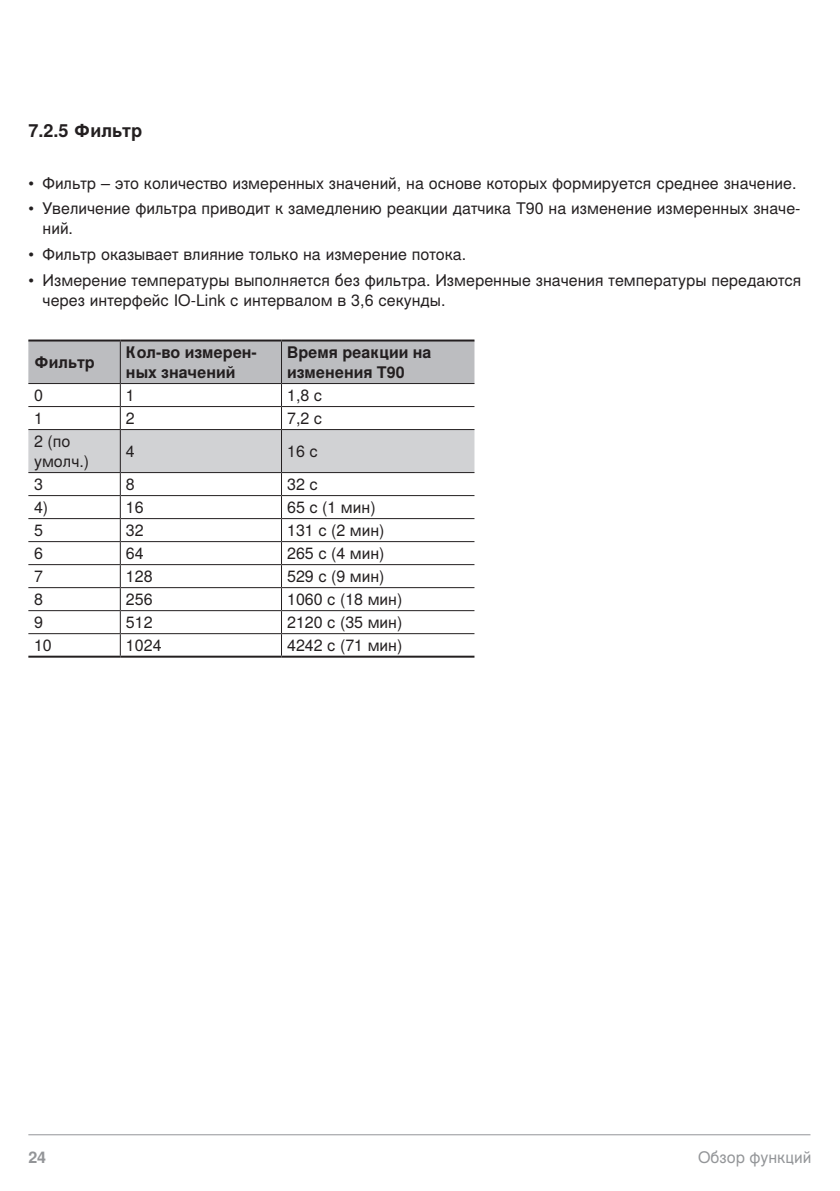
<style>
.page{position:relative;width:840px;height:1191px;background:#fff}
.page>*{position:absolute;margin:0;border:0;box-sizing:border-box;transform-origin:0 0}
.t1{font:700 18px "Nimbus Sans Global";color:#231f20}
.t2{font:16px/20px "Nimbus Sans Global";color:#231f20}
.t3{font:700 16px/20px "Nimbus Sans Global";color:#231f20}
.t4{font:16px "Nimbus Sans Global";color:#939598}
.t5{font:700 16px "Nimbus Sans Global";color:#939598}
</style>
<div class="page">
<hr style="left:28px;top:1134px;width:782px;height:1px;background:#939598">
<hr style="left:28px;top:339px;width:92px;height:2px;background:#231f20">
<hr style="left:120px;top:339px;width:161px;height:2px;background:#231f20">
<hr style="left:281px;top:339px;width:193px;height:2px;background:#231f20">
<hr style="left:28px;top:655px;width:92px;height:2px;background:#231f20">
<hr style="left:120px;top:655px;width:161px;height:2px;background:#231f20">
<hr style="left:281px;top:655px;width:193px;height:2px;background:#231f20">
<svg style="left:28px;top:340px;width:446px;height:315px"></svg>
<p class="t1" style="left:28px;top:121px;width:115px">7.2.5 Фильтр</p>
<p class="t2" style="left:28px;top:173px;width:769px">• Фильтр – это количество измеренных значений, на основе которых формируется среднее значение.</p>
<p class="t2" style="left:43px;top:199px;width:759px;text-indent:-14px">• Увеличение фильтра приводит к замедлению реакции датчика T90 на изменение измеренных значе&shy;ний.</p>
<p class="t2" style="left:28px;top:245px;width:439px">• Фильтр оказывает влияние только на измерение потока.</p>
<p class="t2" style="left:43px;top:270px;width:759px;text-indent:-14px">• Измерение температуры выполняется без фильтра. Измеренные значения температуры передаются через интерфейс IO-Link с интервалом в 3,6 секунды.</p>
<p class="t3" style="left:34px;top:352px;width:62px">Фильтр</p>
<p class="t3" style="left:126px;top:342px;width:132px">Кол-во измерен&shy;ных значений</p>
<p class="t3" style="left:287px;top:342px;width:146px">Время реакции на изменения T90</p>
<p class="t2" style="left:34px;top:385px;width:10px">0</p>
<p class="t2" style="left:126px;top:385px;width:10px">1</p>
<p class="t2" style="left:287px;top:385px;width:37px">1,8 с</p>
<p class="t2" style="left:34px;top:408px;width:10px">1</p>
<p class="t2" style="left:126px;top:408px;width:10px">2</p>
<p class="t2" style="left:287px;top:408px;width:37px">7,2 с</p>
<p class="t2" style="left:34px;top:431px;width:57px">2 (по умолч.)</p>
<p class="t2" style="left:126px;top:441px;width:10px">4</p>
<p class="t2" style="left:287px;top:441px;width:32px">16 с</p>
<p class="t2" style="left:34px;top:474px;width:10px">3</p>
<p class="t2" style="left:126px;top:474px;width:10px">8</p>
<p class="t2" style="left:287px;top:474px;width:32px">32 с</p>
<p class="t2" style="left:34px;top:497px;width:16px">4)</p>
<p class="t2" style="left:126px;top:497px;width:19px">16</p>
<p class="t2" style="left:287px;top:497px;width:90px">65 с (1 мин)</p>
<p class="t2" style="left:34px;top:520px;width:10px">5</p>
<p class="t2" style="left:126px;top:520px;width:19px">32</p>
<p class="t2" style="left:287px;top:520px;width:99px">131 с (2 мин)</p>
<p class="t2" style="left:34px;top:543px;width:10px">6</p>
<p class="t2" style="left:126px;top:543px;width:19px">64</p>
<p class="t2" style="left:287px;top:543px;width:99px">265 с (4 мин)</p>
<p class="t2" style="left:34px;top:566px;width:10px">7</p>
<p class="t2" style="left:126px;top:566px;width:28px">128</p>
<p class="t2" style="left:287px;top:566px;width:99px">529 с (9 мин)</p>
<p class="t2" style="left:34px;top:589px;width:10px">8</p>
<p class="t2" style="left:126px;top:589px;width:28px">256</p>
<p class="t2" style="left:287px;top:589px;width:117px">1060 с (18 мин)</p>
<p class="t2" style="left:34px;top:612px;width:10px">9</p>
<p class="t2" style="left:126px;top:612px;width:28px">512</p>
<p class="t2" style="left:287px;top:612px;width:117px">2120 с (35 мин)</p>
<p class="t2" style="left:34px;top:635px;width:19px">10</p>
<p class="t2" style="left:126px;top:635px;width:37px">1024</p>
<p class="t2" style="left:287px;top:635px;width:117px">4242 с (71 мин)</p>
<p class="t5" style="left:28px;top:1148px;width:19px">24</p>
<p class="t4" style="left:697px;top:1148px;width:115px">Обзор функций</p>
</div>
